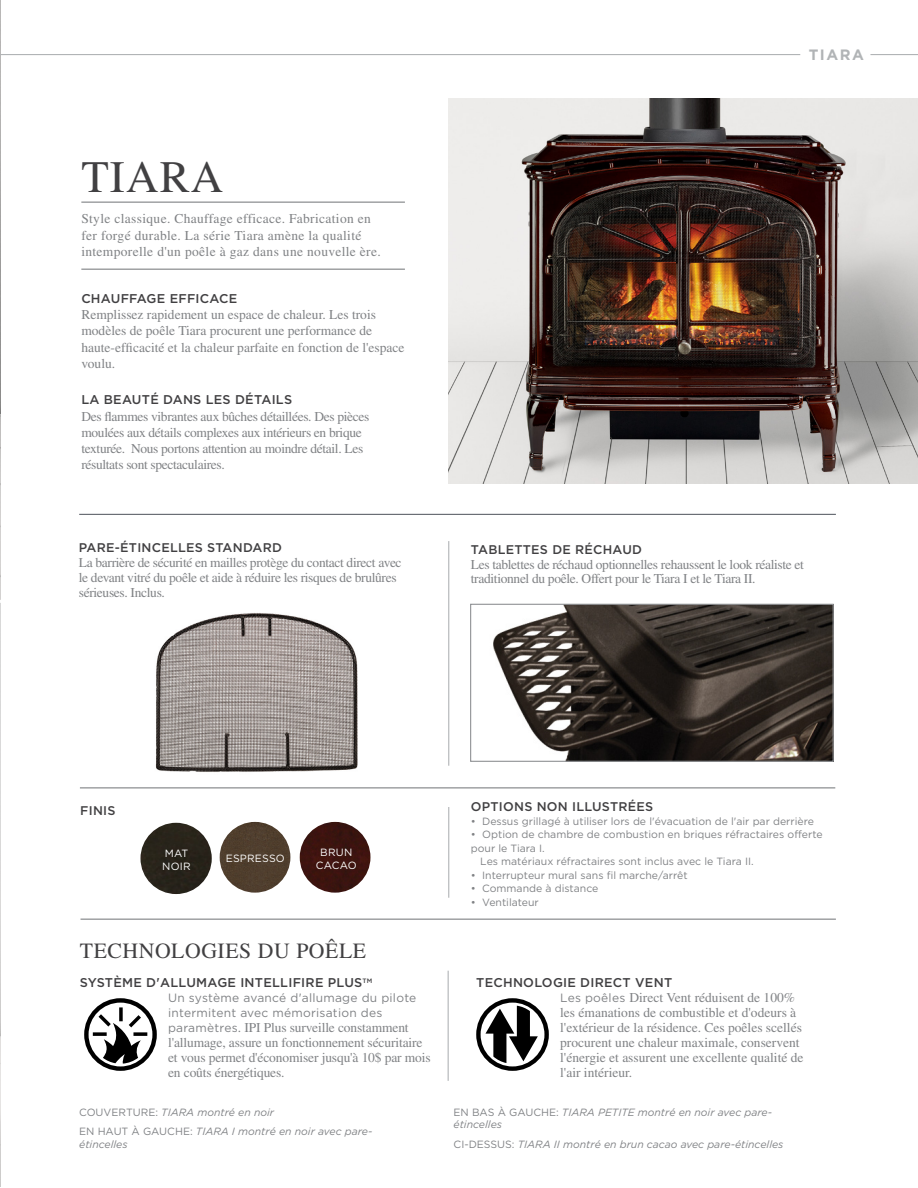
<style>
.page{position:relative;width:918px;height:1188px;background:#fff}
.page>*{position:absolute;margin:0;border:0;box-sizing:border-box;transform-origin:0 0}
.t1{font:45px "Times";letter-spacing:.025em;color:#414042}
.t2{font:21.75px "Times";letter-spacing:.025em;color:#414042}
.t3{font:700 15px "Gotham";letter-spacing:.1em;color:#b1b4b6}
.t4{font:13.5px/15px "Times";letter-spacing:-.01em;color:#808285}
.t5{font:13.5px/16.2px "Times";letter-spacing:.025em;color:#808285}
.t6{font:500 12.75px "Gotham";letter-spacing:.02em;color:#414042}
.t7{font:500 12.6px "Gotham";letter-spacing:.02em;color:#414042}
.t8{font:12px/15px "Gotham";letter-spacing:.02em;color:#808285}
.t9{font:10.5px "Gotham";color:#808285}
.t10{font:italic 10.5px/19.4px "Gotham";color:#808285}
.t11{font:10.5px/12.8px "Gotham";letter-spacing:.02em;color:#fff;text-align:center}
.s1{font-family:"Gotham";font-size:12px}
.s2{font-style:normal}
</style>
<div class="page">
<img style="left:300px;top:822px;width:70px;height:71px;border-radius:35px">
<div style="left:220px;top:822px;width:70px;height:71px;background:#4f3e2d;border-radius:35px"></div>
<svg style="left:0;top:603px;width:1px;height:584px"></svg>
<svg style="left:0;top:0;width:1px;height:600px"></svg>
<img style="left:449px;top:98px;width:469px;height:385px">
<hr style="left:870px;top:54px;width:48px;height:1px;background:#b1b4b6">
<hr style="left:0;top:54px;width:800px;height:1px;background:#b1b4b6">
<hr style="left:81px;top:202px;width:324px;height:1px;background:#808285">
<hr style="left:81px;top:269px;width:324px;height:1px;background:#808285">
<img style="left:493px;top:606px;width:339px;height:154px">
<div style="left:470px;top:604px;width:364px;height:158px;border:1px solid #939598"></div>
<div style="left:140px;top:823px;width:72px;height:71px;background:#28231a;border-radius:36px"></div>
<hr style="left:448px;top:971px;width:1px;height:110px;background:#b1b4b6">
<div style="left:84px;top:998px;width:73px;height:73px;border:4px solid #000;border-radius:50%"></div>
<svg style="left:89px;top:1004px;width:62px;height:60px"></svg>
<div style="left:476px;top:998px;width:73px;height:73px;border:4px solid #000;border-radius:50%"></div>
<svg style="left:485px;top:1006px;width:53px;height:57px"></svg>
<hr style="left:79px;top:514px;width:757px;height:1px;background:#4d525a">
<hr style="left:81px;top:919px;width:755px;height:1px;background:#808285">
<img style="left:155px;top:613px;width:203px;height:159px">
<hr style="left:448px;top:541px;width:1px;height:225px;background:#b1b4b6">
<hr style="left:448px;top:807px;width:1px;height:91px;background:#b1b4b6">
<hr style="left:80px;top:787px;width:755px;height:1px;background:#808285">
<h1 class="t1" style="left:81px;top:152px;width:143px">TIARA</h1>
<p class="t5" style="left:81px;top:211px;width:301px">Style classique. Chauffage efficace. Fabrication en fer forgé durable. La série Tiara amène la qualité intemporelle d'un poêle à gaz dans une nouvelle ère.</p>
<p class="t6" style="left:81px;top:291px;width:158px">CHAUFFAGE EFFICACE</p>
<p class="t4" style="left:81px;top:307px;width:325px;line-height:16.2px">Remplissez rapidement un espace de chaleur. Les trois modèles de poêle Tiara procurent une performance de haute-efficacité et la chaleur parfaite en fonction de l'espace voulu.</p>
<p class="t6" style="left:81px;top:393px;width:212px">LA BEAUTÉ DANS LES DÉTAILS</p>
<p class="t4" style="left:81px;top:408px;width:290px;line-height:16.2px">Des flammes vibrantes aux bûches détaillées. Des pièces moulées aux détails complexes aux intérieurs en brique texturée. Nous portons attention au moindre détail. Les résultats sont spectaculaires.</p>
<p class="t7" style="left:79px;top:540px;width:205px">PARE-ÉTINCELLES STANDARD</p>
<p class="t4" style="left:79px;top:555px;width:324px">La barrière de sécurité en mailles protège du contact direct avec le devant vitré du poêle et aide à réduire les risques de brulûres sérieuses. Inclus.</p>
<p class="t3" style="left:809px;top:46px;width:57px">TIARA</p>
<p class="t7" style="left:471px;top:542px;width:173px">TABLETTES DE RÉCHAUD</p>
<p class="t4" style="left:471px;top:556px;width:335px">Les tablettes de réchaud optionnelles rehaussent le look réaliste et traditionnel du poêle. Offert pour le Tiara I et le Tiara II.</p>
<p class="t7" style="left:80px;top:803px;width:37px">FINIS</p>
<p class="t7" style="left:471px;top:800px;width:184px">OPTIONS NON ILLUSTRÉES</p>
<p class="t9" style="left:471px;top:815px;width:345px">• Dessus grillagé à utiliser lors de l'évacuation de l'air par derrière</p>
<p class="t9" style="left:471px;top:829px;width:353px">• Option de chambre de combustion en briques réfractaires offerte</p>
<p class="t9" style="left:471px;top:842px;width:75px">pour le Tiara I.</p>
<p class="t9" style="left:480px;top:856px;width:275px">Les matériaux réfractaires sont inclus avec le Tiara II.</p>
<p class="t9" style="left:471px;top:869px;width:218px">• Interrupteur mural sans fil marche/arrêt</p>
<p class="t9" style="left:471px;top:883px;width:129px">• Commande à distance</p>
<p class="t9" style="left:471px;top:896px;width:69px">• Ventilateur</p>
<p class="t11" style="left:316px;top:846px;width:42px">BRUN<br>CACAO</p>
<p class="t11" style="left:162px;top:847px;width:30px;text-align:left">MAT<br>NOIR</p>
<p class="t11" style="left:226px;top:851px;width:61px">ESPRESSO</p>
<h2 class="t2" style="left:80px;top:938px;width:288px">TECHNOLOGIES DU POÊLE</h2>
<p class="t6" style="left:80px;top:975px;width:294px">SYSTÈME D'ALLUMAGE INTELLIFIRE PLUS<sup>TM</sup></p>
<p class="t8" style="left:168px;top:990px;width:250px">Un système avancé d'allumage du pilote intermitent avec mémorisation des</p>
<p class="t4" style="left:168px;top:1020px;width:264px"><span class="s1">paramètres</span>. IPI Plus surveille constamment l'allumage, assure un fonctionnement sécuritaire et vous permet d'économiser jusqu'à 10$ par mois en coûts énergétiques.</p>
<p class="t10" style="left:79px;top:1102px;width:295px"><span class="s2">COUVERTURE:</span> TIARA montré en noir<br><span class="s2">EN HAUT À GAUCHE:</span> TIARA I montré en noir avec pare-</p>
<p class="t10" style="left:79px;top:1134px;width:50px">étincelles</p>
<p class="t6" style="left:476px;top:975px;width:198px">TECHNOLOGIE DIRECT VENT</p>
<p class="t4" style="left:560px;top:990px;width:245px"><span class="s1">Les poêles</span> Direct Vent réduisent de 100% les émanations de combustible et d'odeurs à l'extérieur de la résidence. Ces poêles scellés procurent une chaleur maximale, conservent l'énergie et assurent une excellente qualité de l'air intérieur.</p>
<p class="t10" style="left:454px;top:1106px;width:320px;line-height:12.6px"><span class="s2">EN BAS À GAUCHE:</span> TIARA PETITE montré en noir avec pare&shy;étincelles</p>
<p class="t10" style="left:454px;top:1134px;width:331px"><span class="s2">CI-DESSUS:</span> TIARA II montré en brun cacao avec pare-étincelles</p>
</div>
